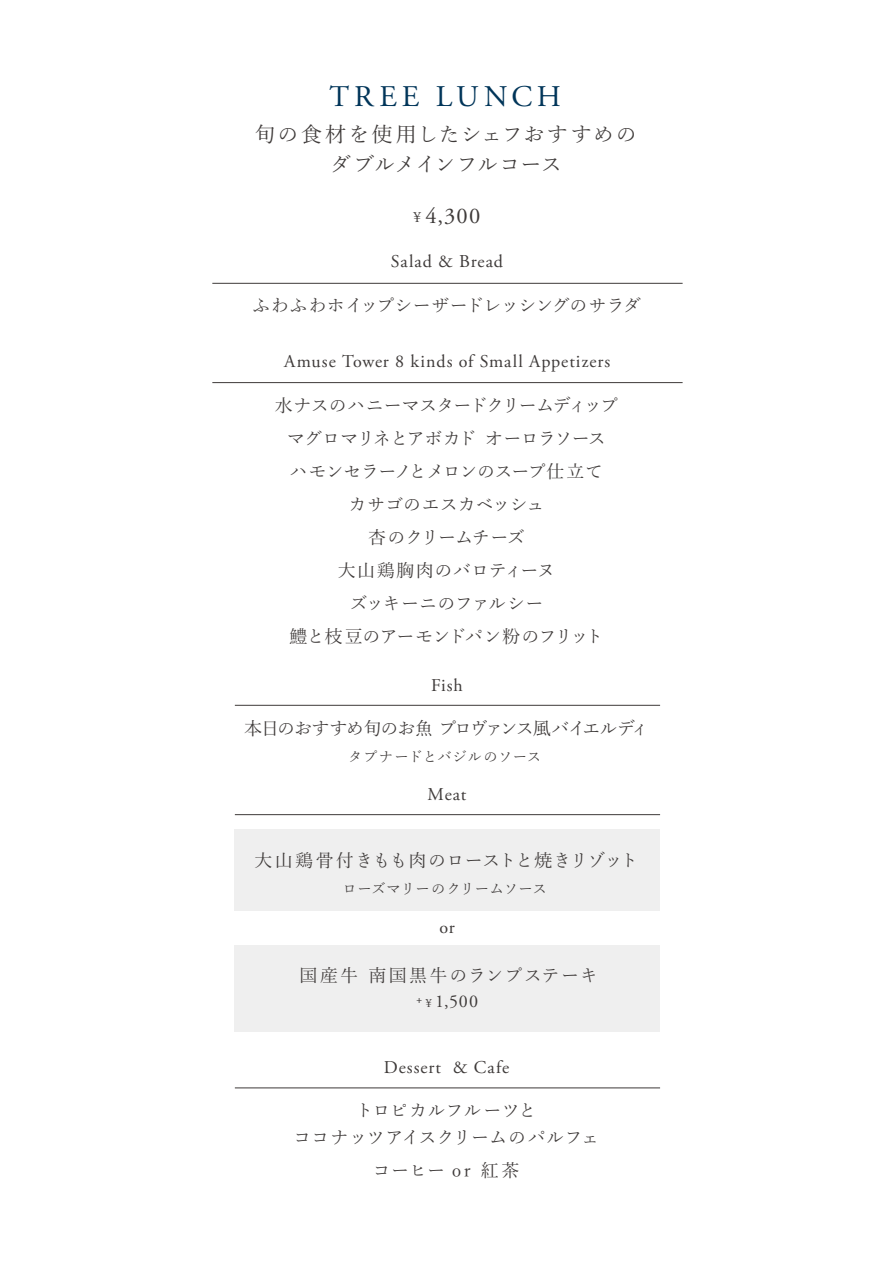
<style>
.page{position:relative;width:893px;height:1263px;background:#fff}
.page>*{position:absolute;margin:0;border:0;box-sizing:border-box;transform-origin:0 0}
.t1{font:30px "Adobe Garamond Pro";letter-spacing:.16em;color:#003559}
.t2{font:22.5px "Adobe Garamond Pro";color:#3e3a39}
.t3{font:21px/30px "Yu Min Pr 6 N";letter-spacing:.04em;color:#3e3a39;text-align:center}
.t4{font:18px/33px "Yu Min Pr 6 N";letter-spacing:-.02em;color:#3e3a39;text-align:center}
.t5{font:18px "Adobe Garamond Pro";letter-spacing:.05em;color:#3e3a39}
.t6{font:18px/27px "Yu Min Pr 6 N";letter-spacing:.01em;color:#3e3a39;text-align:center}
.t7{font:18px "Yu Min Pr 6 N";letter-spacing:-.07em;color:#3e3a39}
.t8{font:18px "Yu Min Pr 6 N";letter-spacing:.02em;color:#3e3a39}
.t9{font:18px "Yu Min Pr 6 N";letter-spacing:.1em;color:#3e3a39}
.t10{font:14.4px "Yu Min Pr 6 N";letter-spacing:.02em;color:#3e3a39}
.s1{font-size:15.75px}
.s2{font-size:12.6px}
</style>
<div class="page">
<div style="left:235px;top:830px;width:425px;height:81px;background:#efefef"></div>
<div style="left:235px;top:945px;width:425px;height:87px;background:#efefef"></div>
<hr style="left:235px;top:705px;width:425px;height:1px;background:#3e3a39">
<hr style="left:235px;top:1088px;width:425px;height:1px;background:#3e3a39">
<hr style="left:212px;top:283px;width:471px;height:1px;background:#3e3a39">
<hr style="left:212px;top:382px;width:471px;height:1px;background:#3e3a39">
<hr style="left:235px;top:814px;width:425px;height:1px;background:#3e3a39">
<h1 class="t1" style="left:330px;top:79px;width:233px">TREE LUNCH</h1>
<p class="t3" style="left:255px;top:117px;width:384px">旬の食材を使用したシェフおすすめのダブルメインフルコース</p>
<p class="t2" style="left:413px;top:202px;width:69px"><span class="s1">¥</span> 4,300</p>
<p class="t5" style="left:391px;top:250px;width:114px">Salad &amp; Bread</p>
<p class="t4" style="left:252px;top:288px;width:390px">ふわふわホイップシーザードレッシングのサラダ</p>
<p class="t5" style="left:284px;top:350px;width:328px">Amuse Tower 8 kinds of Small Appetizers</p>
<p class="t4" style="left:275px;top:388px;width:345px">水ナスのハニーマスタードクリームディップマグロマリネとアボカド オーロラソース<br>ハモンセラーノとメロンのスープ仕立て<br>カサゴのエスカベッシュ<br>杏のクリームチーズ<br>大山鶏胸肉のバロティーヌ<br>ズッキーニのファルシー<br>鱧と枝豆のアーモンドパン粉のフリット</p>
<p class="t5" style="left:431px;top:674px;width:33px">Fish</p>
<p class="t7" style="left:244px;top:712px;width:406px">本日のおすすめ旬のお魚 プロヴァンス風バイエルディ</p>
<p class="t10" style="left:348px;top:743px;width:194px">タプナードとバジルのソース</p>
<p class="t5" style="left:428px;top:783px;width:40px">Meat</p>
<p class="t8" style="left:254px;top:843px;width:385px">大山鶏骨付きもも肉のローストと焼きリゾット</p>
<p class="t10" style="left:342px;top:875px;width:206px">ローズマリーのクリームソース</p>
<p class="t5" style="left:439px;top:916px;width:17px">or</p>
<p class="t9" style="left:299px;top:959px;width:300px">国産牛南国黒牛のランプステーキ</p>
<p class="t5" style="left:416px;top:990px;width:64px"><sup>+</sup> <span class="s2">¥</span> 1,500</p>
<p class="t5" style="left:384px;top:1056px;width:127px">Dessert &amp; Cafe</p>
<p class="t6" style="left:293px;top:1095px;width:308px">トロピカルフルーツと<br>ココナッツアイスクリームのパルフェ</p>
<p class="t4" style="left:373px;top:1152px;width:149px">コーヒー or 紅茶</p>
</div>
